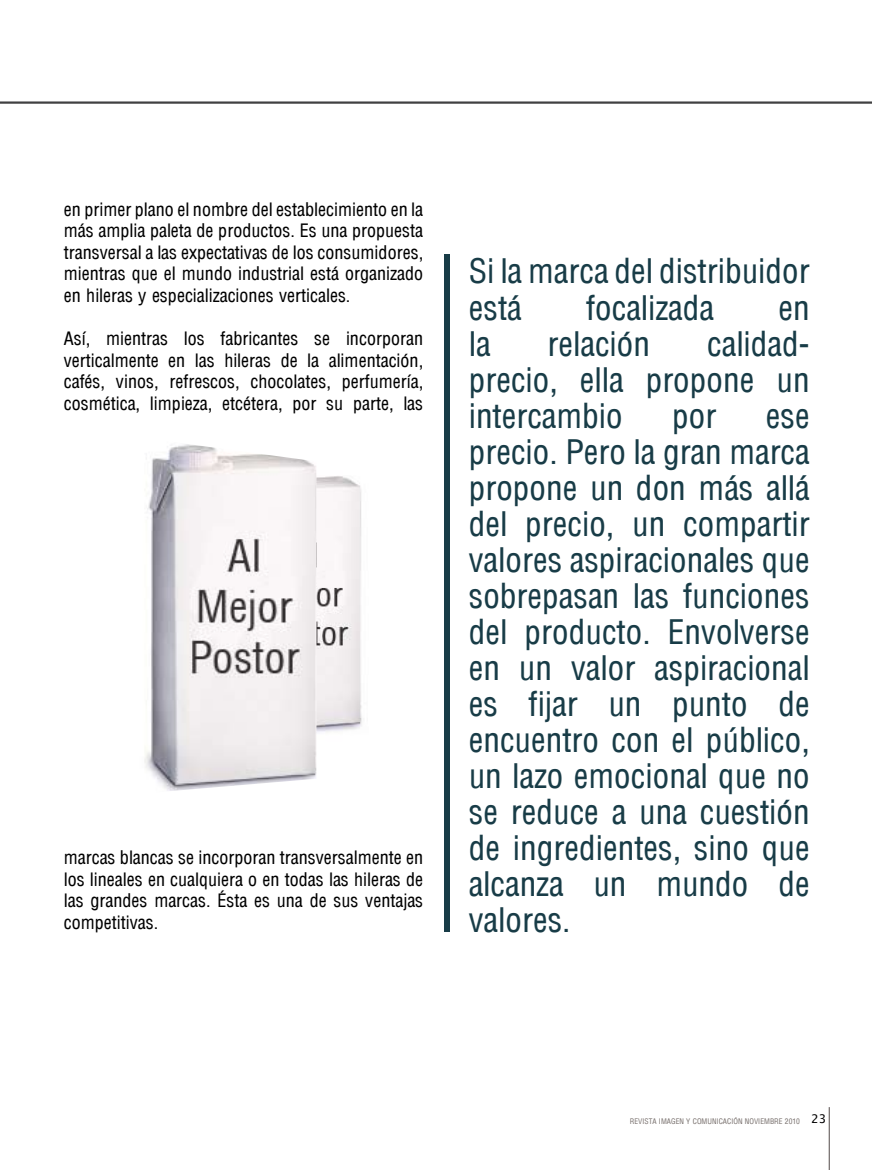
<style>
.page{position:relative;width:872px;height:1170px;background:#fff}
.page>*{position:absolute;margin:0;border:0;box-sizing:border-box;transform-origin:0 0}
.t1{font:33px/36px "Arena Condensed";color:#183c47;text-align:justify}
.t2{font:18px/21.6px "Arena Condensed";color:#000;text-align:justify}
.t3{font:7.5px "Arena Condensed";color:#7a726f}
.s1{font-family:"Lucida Sans Unicode";font-size:12px;color:#000}
</style>
<div class="page">
<hr style="left:0;top:101px;width:872px;height:3px;background:#414142">
<img style="left:316px;top:476px;width:46px;height:257px">
<div style="left:444px;top:254px;width:6px;height:678px;background:#183c47"></div>
<img style="left:144px;top:444px;width:172px;height:347px">
<hr style="left:829px;top:1106px;width:1px;height:63px;background:#524a48">
<p class="t2" style="left:64px;top:198px;width:361px">en primer plano el nombre del establecimiento en la más amplia paleta de productos. Es una propuesta transversal a las expectativas de los consumidores, mientras que el mundo industrial está organizado en hileras y especializaciones verticales.</p>
<p class="t2" style="left:64px;top:328px;width:361px">Así, mientras los fabricantes se incorporan verticalmente en las hileras de la alimentación, cafés, vinos, refrescos, chocolates, perfumería, cosmética, limpieza, etcétera, por su parte, las</p>
<p class="t2" style="left:64px;top:846px;width:361px">marcas blancas se incorporan transversalmente en los lineales en cualquiera o en todas las hileras de las grandes marcas. Ésta es una de sus ventajas competitivas.</p>
<h1 class="t1" style="left:469px;top:254px;width:342px">Si la marca del distribuidor está</h1>
<h1 class="t1" style="left:586px;top:290px;width:129px">focalizada</h1>
<h1 class="t1" style="left:778px;top:290px;width:33px">en</h1>
<h1 class="t1" style="left:469px;top:326px;width:342px;text-indent:238px">calidad&shy;precio, ella propone un intercambio</h1>
<h1 class="t1" style="left:469px;top:326px;width:23px">la</h1>
<h1 class="t1" style="left:547px;top:326px;width:104px">relación</h1>
<p class="t1" style="left:469px;top:398px;width:342px;text-indent:297px">ese precio. Pero la gran marca propone un don más allá del precio, un compartir valores aspiracionales que sobrepasan las funciones del producto. Envolverse en un valor aspiracional es fijar un punto de encuentro con el público, un lazo emocional que no se reduce a una cuestión de ingredientes, sino que alcanza un mundo de valores.</p>
<h1 class="t1" style="left:672px;top:398px;width:46px">por</h1>
<p class="t3" style="left:630px;top:1116px;width:198px">REVISTA IMAGEN Y COMUNICACIÓN NOVIEMBRE 2010 <span class="s1">23</span></p>
</div>
